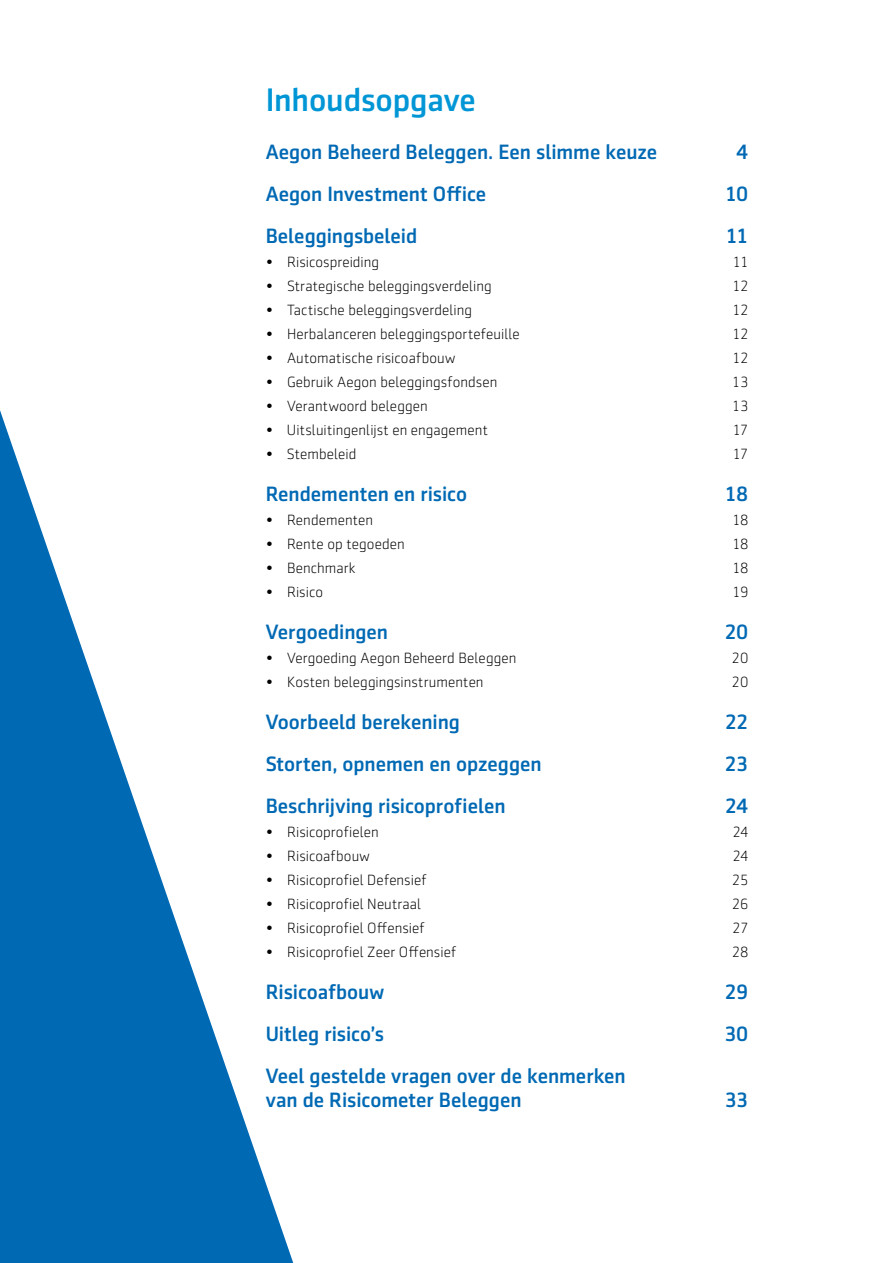
<style>
.page{position:relative;width:893px;height:1263px;background:#fff}
.page>*{position:absolute;margin:0;border:0;box-sizing:border-box;transform-origin:0 0}
.t1{font:500 33px "Sentico Sans DT";letter-spacing:-.005em;color:#0096d6}
.t2{font:500 21px/24px "Sentico Sans DT";color:#0069b4}
.t3{font:300 15px "Sentico Sans DT";letter-spacing:.005em;color:#000}
</style>
<div class="page">
<svg style="left:0;top:410px;width:294px;height:853px"></svg>
<h1 class="t1" style="left:266px;top:81px;width:212px">Inhoudsopgave</h1>
<h2 class="t2" style="left:266px;top:140px;width:393px">Aegon Beheerd Beleggen. Een slimme keuze</h2>
<h2 class="t2" style="left:736px;top:140px;width:14px">4</h2>
<h2 class="t2" style="left:266px;top:182px;width:222px">Aegon Investment Office</h2>
<h2 class="t2" style="left:725px;top:182px;width:25px">10</h2>
<h2 class="t2" style="left:266px;top:224px;width:153px">Beleggingsbeleid</h2>
<h2 class="t2" style="left:725px;top:224px;width:24px">11</h2>
<p class="t3" style="left:266px;top:254px;width:115px">• Risicospreiding</p>
<p class="t3" style="left:733px;top:254px;width:17px">11</p>
<p class="t3" style="left:266px;top:278px;width:228px">• Strategische beleggingsverdeling</p>
<p class="t3" style="left:732px;top:278px;width:18px">12</p>
<p class="t3" style="left:266px;top:302px;width:208px">• Tactische beleggingsverdeling</p>
<p class="t3" style="left:732px;top:302px;width:18px">12</p>
<p class="t3" style="left:266px;top:326px;width:255px">• Herbalanceren beleggingsportefeuille</p>
<p class="t3" style="left:732px;top:326px;width:18px">12</p>
<p class="t3" style="left:266px;top:350px;width:191px">• Automatische risicoafbouw</p>
<p class="t3" style="left:732px;top:350px;width:18px">12</p>
<p class="t3" style="left:266px;top:374px;width:233px">• Gebruik Aegon beleggingsfondsen</p>
<p class="t3" style="left:732px;top:374px;width:18px">13</p>
<p class="t3" style="left:266px;top:398px;width:163px">• Verantwoord beleggen</p>
<p class="t3" style="left:732px;top:398px;width:18px">13</p>
<p class="t3" style="left:266px;top:422px;width:224px">• Uitsluitingenlijst en engagement</p>
<p class="t3" style="left:732px;top:422px;width:18px">17</p>
<p class="t3" style="left:266px;top:446px;width:92px">• Stembeleid</p>
<p class="t3" style="left:732px;top:446px;width:18px">17</p>
<h2 class="t2" style="left:266px;top:482px;width:203px">Rendementen en risico</h2>
<h2 class="t2" style="left:725px;top:482px;width:25px">18</h2>
<p class="t3" style="left:266px;top:512px;width:109px">• Rendementen</p>
<p class="t3" style="left:732px;top:512px;width:18px">18</p>
<p class="t3" style="left:266px;top:536px;width:141px">• Rente op tegoeden</p>
<p class="t3" style="left:732px;top:536px;width:18px">18</p>
<p class="t3" style="left:266px;top:560px;width:91px">• Benchmark</p>
<p class="t3" style="left:732px;top:560px;width:18px">18</p>
<p class="t3" style="left:266px;top:584px;width:59px">• Risico</p>
<p class="t3" style="left:732px;top:584px;width:18px">19</p>
<h2 class="t2" style="left:266px;top:620px;width:124px">Vergoedingen</h2>
<h2 class="t2" style="left:724px;top:620px;width:25px">20</h2>
<p class="t3" style="left:266px;top:650px;width:252px">• Vergoeding Aegon Beheerd Beleggen</p>
<p class="t3" style="left:732px;top:650px;width:18px">20</p>
<p class="t3" style="left:266px;top:674px;width:219px">• Kosten beleggingsinstrumenten</p>
<p class="t3" style="left:732px;top:674px;width:18px">20</p>
<h2 class="t2" style="left:266px;top:710px;width:196px">Voorbeeld berekening</h2>
<h2 class="t2" style="left:725px;top:710px;width:25px">22</h2>
<h2 class="t2" style="left:266px;top:752px;width:277px">Storten, opnemen en opzeggen</h2>
<h2 class="t2" style="left:725px;top:752px;width:25px">23</h2>
<h2 class="t2" style="left:266px;top:794px;width:241px">Beschrijving risicoprofielen</h2>
<h2 class="t2" style="left:725px;top:794px;width:25px">24</h2>
<p class="t3" style="left:266px;top:824px;width:115px">• Risicoprofielen</p>
<p class="t3" style="left:732px;top:824px;width:18px">24</p>
<p class="t3" style="left:266px;top:848px;width:106px">• Risicoafbouw</p>
<p class="t3" style="left:732px;top:848px;width:18px">24</p>
<p class="t3" style="left:266px;top:872px;width:163px">• Risicoprofiel Defensief</p>
<p class="t3" style="left:732px;top:872px;width:18px">25</p>
<p class="t3" style="left:266px;top:896px;width:157px">• Risicoprofiel Neutraal</p>
<p class="t3" style="left:732px;top:896px;width:18px">26</p>
<p class="t3" style="left:266px;top:920px;width:161px">• Risicoprofiel Offensief</p>
<p class="t3" style="left:732px;top:920px;width:18px">27</p>
<p class="t3" style="left:266px;top:944px;width:192px">• Risicoprofiel Zeer Offensief</p>
<p class="t3" style="left:732px;top:944px;width:18px">28</p>
<h2 class="t2" style="left:266px;top:980px;width:120px">Risicoafbouw</h2>
<h2 class="t2" style="left:724px;top:980px;width:25px">29</h2>
<h2 class="t2" style="left:266px;top:1022px;width:120px">Uitleg risico’s</h2>
<h2 class="t2" style="left:724px;top:1022px;width:26px">30</h2>
<h2 class="t2" style="left:266px;top:1064px;width:362px">Veel gestelde vragen over de kenmerken van de Risicometer Beleggen</h2>
<h2 class="t2" style="left:725px;top:1088px;width:25px">33</h2>
</div>
